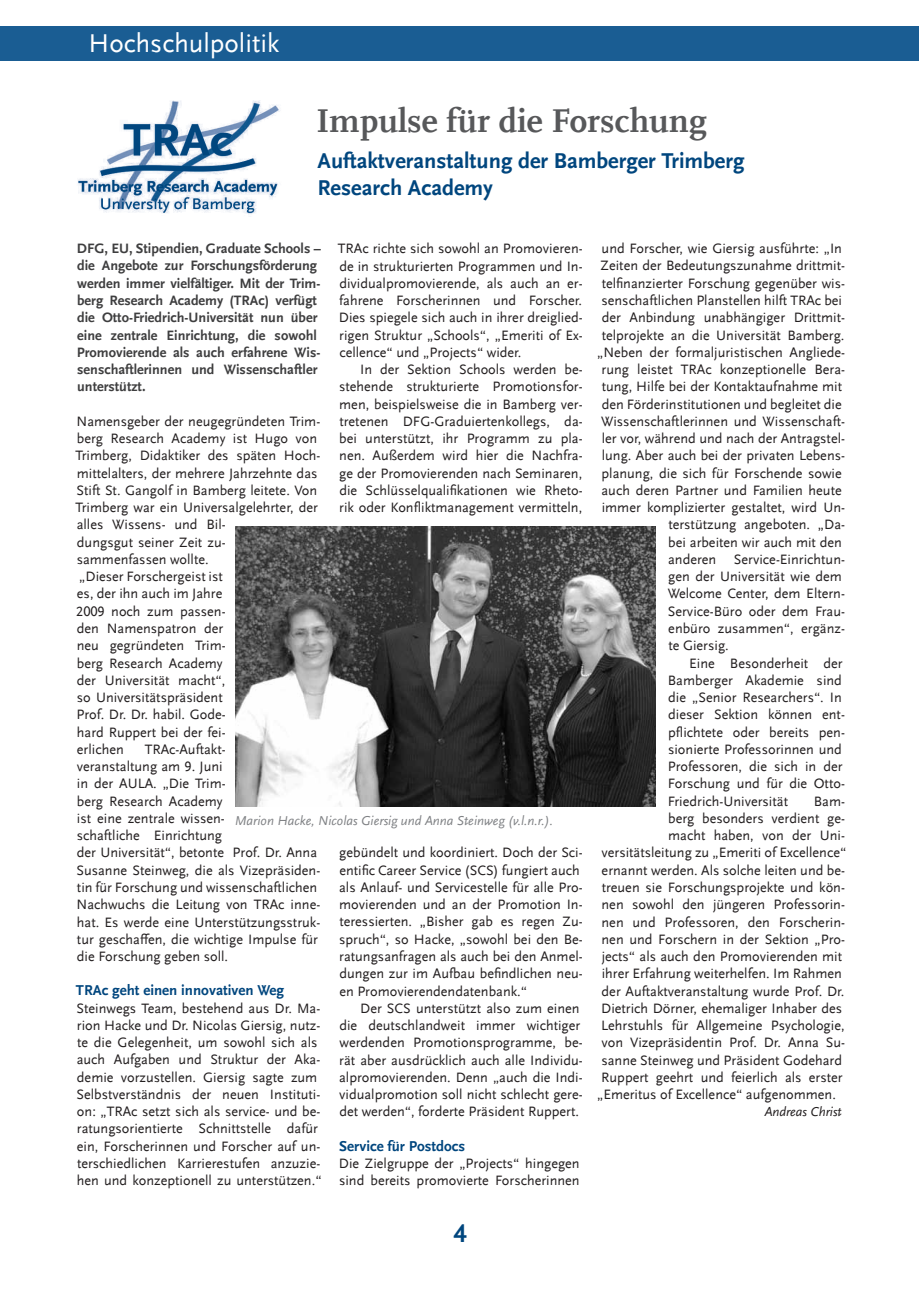
<style>
.page{position:relative;width:919px;height:1289px;background:#fff}
.page>*{position:absolute;margin:0;border:0;box-sizing:border-box;transform-origin:0 0}
.t1{font:700 34.5px "UB Scala";color:#57585a}
.t2{font:27px "UB Scala Sans";color:#fff}
.t3{font:700 27px "UB Scala Sans";color:#00467e}
.t4{font:700 22.5px/27px "UB Scala Sans";color:#00467e}
.t5{font:700 15px "UB Scala Sans";color:#00467e}
.t6{font:14.25px/17.2px "UB Scala Sans";color:#231f20}
.t7{font:700 14.25px/17.2px "UB Scala Sans";color:#3e3e3f}
.t8{font:italic 13.5px "UB Scala Sans";color:#808285}
.t9{font:italic 13.5px "UB Scala Sans";color:#231f20}
</style>
<div class="page">
<img style="left:78px;top:100px;width:202px;height:114px">
<div style="left:0;top:27px;width:918px;height:34px;background:#1a5d93"></div>
<img style="left:236px;top:526px;width:419px;height:280px">
<h2 class="t2" style="left:89px;top:27px;width:192px">Hochschulpolitik</h2>
<h1 class="t1" style="left:316px;top:100px;width:391px">Impulse für die Forschung</h1>
<h3 class="t4" style="left:317px;top:147px;width:428px">Auftaktveranstaltung der Bamberger Trimberg<br>Research Academy</h3>
<p class="t7" style="left:77px;top:240px;width:245px">DFG, EU, Stipendien, Graduate Schools – die Angebote zur Forschungsförderung werden immer vielfältiger. Mit der Trim&shy;berg Research Academy (TRAc) verfügt die Otto-Friedrich-Universität nun über eine zentrale Einrichtung, die sowohl Promovierende als auch erfahrene Wis&shy;senschaftlerinnen und Wissenschaftler unterstützt.</p>
<p class="t6" style="left:76px;top:412px;width:246px">Namensgeber der neugegründeten Trim&shy;berg Research Academy ist Hugo von<br>Trimberg, Didaktiker des späten Hoch&shy;mittelalters, der mehrere Jahrzehnte das<br>Stift St. Gangolf in Bamberg leitete. Von<br>Trimberg war ein Universalgelehrter, der alles Wissens- und Bil-<br>dungsgut seiner Zeit zu-<br>sammenfassen wollte.<br>„Dieser Forschergeist ist<br>es, der ihn auch im Jahre<br>2009 noch zum passen-<br>den Namenspatron der<br>neu gegründeten Trim-<br>berg Research Academy<br>der Universität macht“,<br>so Universitätspräsident<br>Prof. Dr. Dr. habil. Gode-<br>hard Ruppert bei der fei-<br>erlichen</p>
<p class="t6" style="left:338px;top:240px;width:246px;text-align:justify">TRAc richte sich sowohl an Promovieren&shy;de in strukturierten Programmen und In&shy;dividualpromovierende, als auch an er&shy;fahrene Forscherinnen und Forscher.<br>Dies spiegele sich auch in ihrer dreiglied&shy;rigen Struktur „Schools“, „Emeriti of Ex&shy;cellence“ und „Projects“ wider.</p>
<p class="t6" style="left:339px;top:361px;width:245px;text-align:justify;text-indent:21px">In der Sektion Schools werden be&shy;stehende strukturierte Promotionsfor&shy;men, beispielsweise die in Bamberg ver&shy;tretenen DFG-Graduiertenkollegs, da&shy;bei unterstützt, ihr Programm zu pla&shy;nen. Außerdem wird hier die Nachfra&shy;ge der Promovierenden nach Seminaren, die Schlüsselqualifikationen wie Rheto&shy;rik oder Konfliktmanagement vermitteln,</p>
<p class="t6" style="left:76px;top:740px;width:245px;text-indent:68px">TRAc-Auftakt-<br>veranstaltung am 9. Juni<br>in der AULA. „Die Trim-<br>berg Research Academy<br>ist eine zentrale wissen-<br>schaftliche Einrichtung<br>der Universität“, betonte Prof. Dr. Anna<br>Susanne Steinweg, die als Vizepräsiden&shy;tin für Forschung und wissenschaftlichen<br>Nachwuchs die Leitung von TRAc inne&shy;hat. Es werde eine Unterstützungsstruk&shy;tur geschaffen, die wichtige Impulse für die Forschung geben soll.</p>
<p class="t5" style="left:76px;top:981px;width:210px">TRAc geht einen innovativen Weg</p>
<p class="t6" style="left:76px;top:999px;width:246px">Steinwegs Team, bestehend aus Dr. Ma&shy;rion Hacke und Dr. Nicolas Giersig, nutz&shy;te die Gelegenheit, um sowohl sich als auch Aufgaben und Struktur der Aka&shy;demie vorzustellen. Giersig sagte zum Selbstverständnis der neuen Instituti&shy;on: „TRAc setzt sich als service- und be&shy;ratungsorientierte Schnittstelle dafür ein, Forscherinnen und Forscher auf un&shy;terschiedlichen Karrierestufen anzuzie&shy;hen und konzeptionell zu unterstützen.“</p>
<p class="t8" style="left:235px;top:812px;width:320px">Marion Hacke, Nicolas Giersig und Anna Steinweg (v.l.n.r.).</p>
<p class="t6" style="left:339px;top:844px;width:245px">gebündelt und koordiniert. Doch der Sci&shy;entific Career Service (SCS) fungiert auch als Anlauf- und Servicestelle für alle Pro&shy;movierenden und an der Promotion In&shy;teressierten. „Bisher gab es regen Zu&shy;spruch“, so Hacke, „sowohl bei den Be&shy;ratungsanfragen als auch bei den Anmel&shy;dungen zur im Aufbau befindlichen neu&shy;en Promovierendendatenbank.“</p>
<p class="t6" style="left:339px;top:999px;width:245px;text-indent:21px">Der SCS unterstützt also zum einen die deutschlandweit immer wichtiger werdenden Promotionsprogramme, be&shy;rät aber ausdrücklich auch alle Individu&shy;alpromovierenden. Denn „auch die Indi&shy;vidualpromotion soll nicht schlecht gere&shy;det werden“, forderte Präsident Ruppert.</p>
<p class="t5" style="left:339px;top:1136px;width:127px">Service für Postdocs</p>
<p class="t6" style="left:339px;top:1154px;width:242px">Die Zielgruppe der „Projects“ hingegen sind bereits promovierte Forscherinnen</p>
<h2 class="t3" style="left:453px;top:1216px;width:15px">4</h2>
<p class="t6" style="left:601px;top:240px;width:242px">und Forscher, wie Giersig ausführte: „In</p>
<p class="t6" style="left:600px;top:257px;width:246px">Zeiten der Bedeutungszunahme drittmit-</p>
<p class="t6" style="left:601px;top:274px;width:245px">telfinanzierter Forschung gegenüber wis-</p>
<p class="t6" style="left:601px;top:292px;width:242px">senschaftlichen Planstellen hilft TRAc bei</p>
<p class="t6" style="left:601px;top:309px;width:245px">der Anbindung unabhängiger Drittmit-</p>
<p class="t6" style="left:601px;top:326px;width:244px">telprojekte an die Universität Bamberg.</p>
<p class="t6" style="left:597px;top:343px;width:249px">„Neben der formaljuristischen Angliede-</p>
<p class="t6" style="left:601px;top:361px;width:245px">rung leistet TRAc konzeptionelle Bera-</p>
<p class="t6" style="left:601px;top:378px;width:242px">tung, Hilfe bei der Kontaktaufnahme mit</p>
<p class="t6" style="left:601px;top:395px;width:241px">den Förderinstitutionen und begleitet die</p>
<p class="t6" style="left:601px;top:412px;width:245px">Wissenschaftlerinnen und Wissenschaft-</p>
<p class="t6" style="left:601px;top:430px;width:245px">ler vor, während und nach der Antragstel-</p>
<p class="t6" style="left:601px;top:447px;width:245px">lung. Aber auch bei der privaten Lebens-</p>
<p class="t6" style="left:601px;top:464px;width:242px">planung, die sich für Forschende sowie</p>
<p class="t6" style="left:601px;top:481px;width:242px">auch deren Partner und Familien heute</p>
<p class="t6" style="left:601px;top:499px;width:245px">immer komplizierter gestaltet, wird Un-</p>
<p class="t6" style="left:668px;top:516px;width:178px">terstützung angeboten. „Da-</p>
<p class="t6" style="left:668px;top:533px;width:175px">bei arbeiten wir auch mit den</p>
<p class="t6" style="left:668px;top:550px;width:178px">anderen Service-Einrichtun-</p>
<p class="t6" style="left:668px;top:568px;width:175px">gen der Universität wie dem</p>
<p class="t6" style="left:667px;top:585px;width:179px">Welcome Center, dem Eltern-</p>
<p class="t6" style="left:667px;top:602px;width:179px">Service-Büro oder dem Frau-</p>
<p class="t6" style="left:668px;top:619px;width:178px">enbüro zusammen“, ergänz-</p>
<p class="t6" style="left:668px;top:637px;width:62px">te Giersig.</p>
<p class="t6" style="left:689px;top:654px;width:155px">Eine Besonderheit der</p>
<p class="t6" style="left:667px;top:671px;width:176px">Bamberger Akademie sind</p>
<p class="t6" style="left:668px;top:688px;width:175px">die „Senior Researchers“. In</p>
<p class="t6" style="left:668px;top:706px;width:178px">dieser Sektion können ent-</p>
<p class="t6" style="left:668px;top:723px;width:178px">pflichtete oder bereits pen-</p>
<p class="t6" style="left:668px;top:740px;width:175px">sionierte Professorinnen und</p>
<p class="t6" style="left:667px;top:757px;width:176px">Professoren, die sich in der</p>
<p class="t6" style="left:667px;top:775px;width:179px">Forschung und für die Otto-</p>
<p class="t6" style="left:667px;top:792px;width:122px">Friedrich-Universität</p>
<p class="t6" style="left:813px;top:792px;width:33px">Bam-</p>
<p class="t6" style="left:668px;top:809px;width:178px">berg besonders verdient ge-</p>
<p class="t6" style="left:668px;top:826px;width:178px">macht haben, von der Uni-</p>
<p class="t6" style="left:601px;top:844px;width:246px">versitätsleitung zu „Emeriti of Excellence“</p>
<p class="t6" style="left:601px;top:861px;width:245px">ernannt werden. Als solche leiten und be-</p>
<p class="t6" style="left:601px;top:878px;width:245px">treuen sie Forschungsprojekte und kön-</p>
<p class="t6" style="left:601px;top:896px;width:245px">nen sowohl den jüngeren Professorin-</p>
<p class="t6" style="left:601px;top:913px;width:245px">nen und Professoren, den Forscherin-</p>
<p class="t6" style="left:601px;top:930px;width:245px">nen und Forschern in der Sektion „Pro-</p>
<p class="t6" style="left:601px;top:947px;width:242px">jects“ als auch den Promovierenden mit</p>
<p class="t6" style="left:601px;top:965px;width:242px">ihrer Erfahrung weiterhelfen. Im Rahmen</p>
<p class="t6" style="left:601px;top:982px;width:244px">der Auftaktveranstaltung wurde Prof. Dr.</p>
<p class="t6" style="left:601px;top:999px;width:242px">Dietrich Dörner, ehemaliger Inhaber des</p>
<p class="t6" style="left:601px;top:1016px;width:245px">Lehrstuhls für Allgemeine Psychologie,</p>
<p class="t6" style="left:601px;top:1034px;width:245px">von Vizepräsidentin Prof. Dr. Anna Su-</p>
<p class="t6" style="left:601px;top:1051px;width:242px">sanne Steinweg und Präsident Godehard</p>
<p class="t6" style="left:601px;top:1068px;width:243px">Ruppert geehrt und feierlich als erster</p>
<p class="t6" style="left:597px;top:1085px;width:240px">„Emeritus of Excellence“ aufgenommen.</p>
<p class="t9" style="left:764px;top:1103px;width:79px">Andreas Christ</p>
</div>
